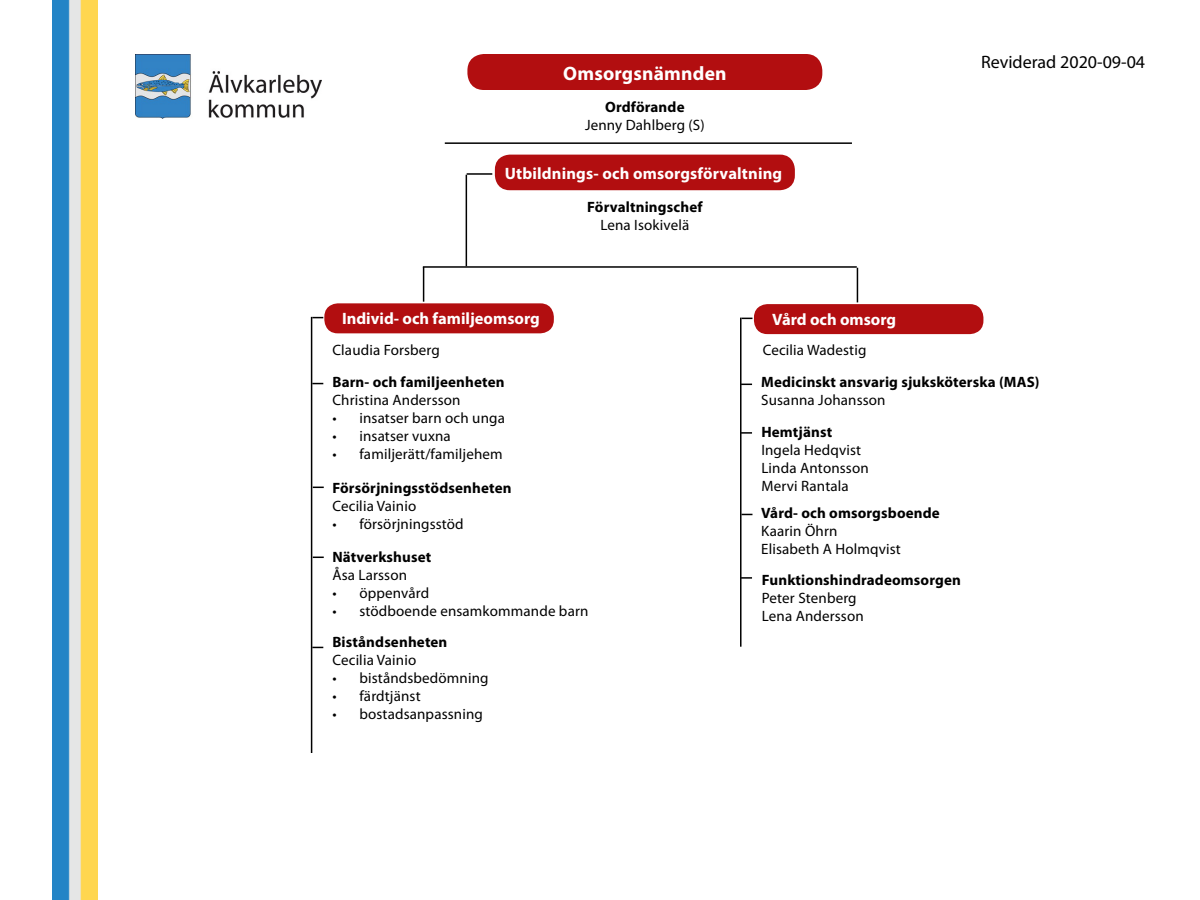
<style>
.page{position:relative;width:1200px;height:900px;background:#fff}
.page>*{position:absolute;margin:0;border:0;box-sizing:border-box;transform-origin:0 0}
.t1{font:700 19.5px "Myriad Pro";letter-spacing:.01em;color:#fff}
.t2{font:18px "Myriad Pro";color:#000}
.t3{font:700 16.5px "Myriad Pro";letter-spacing:.005em;color:#fff}
.t4{font:15px/18px "Myriad Pro";letter-spacing:.01em;color:#000}
.t5{font:700 15px/32px "Myriad Pro";letter-spacing:.01em;color:#000}
.s1{font-weight:700}
.s2{font-weight:400}
</style>
<div class="page">
<img style="left:53px;top:0;width:45px;height:900px">
<hr style="left:445px;top:142px;width:407px;height:2px;background:#000">
<div style="left:467px;top:54px;width:355px;height:36px;background:#b20e10;border-radius:16px"></div>
<div style="left:495px;top:155px;width:300px;height:35px;background:#b20e10;border-radius:15px"></div>
<div style="left:754px;top:304px;width:229px;height:30px;background:#b20e10;border-radius:14px"></div>
<div style="left:324px;top:303px;width:230px;height:30px;background:#b20e10;border-radius:14px"></div>
<hr style="left:311px;top:317px;width:1px;height:436px;background:#000">
<hr style="left:423px;top:266px;width:434px;height:2px;background:#000">
<hr style="left:466px;top:175px;width:1px;height:91px;background:#000">
<hr style="left:423px;top:267px;width:1px;height:35px;background:#000">
<hr style="left:857px;top:268px;width:1px;height:34px;background:#000">
<hr style="left:467px;top:173px;width:25px;height:2px;background:#000">
<hr style="left:740px;top:318px;width:2px;height:329px;background:#000">
<svg style="left:741px;top:432px;width:11px;height:2px"></svg>
<svg style="left:741px;top:577px;width:11px;height:2px"></svg>
<img style="left:135px;top:54px;width:186px;height:64px">
<p class="t1" style="left:563px;top:61px;width:165px">Omsorgsnämnden</p>
<p class="t4" style="left:585px;top:98px;width:121px;text-align:center"><span class="s1">Ordförande<br></span>Jenny Dahlberg (S)</p>
<p class="t3" style="left:505px;top:163px;width:279px">Utbildnings- och omsorgsförvaltning</p>
<p class="t5" style="left:587px;top:191px;width:117px">Förvaltningschef</p>
<p class="t4" style="left:600px;top:216px;width:90px">Lena Isokivelä</p>
<p class="t2" style="left:981px;top:50px;width:166px">Reviderad 2020-09-04</p>
<p class="t3" style="left:342px;top:308px;width:199px">Individ- och familjeomsorg</p>
<p class="t4" style="left:332px;top:340px;width:109px">Claudia Forsberg</p>
<p class="t5" style="left:332px;top:365px;width:174px">Barn- och familjeenheten</p>
<p class="t4" style="left:332px;top:390px;width:130px">Christina Andersson</p>
<p class="t4" style="left:332px;top:408px;width:174px">• insatser barn och unga</p>
<p class="t4" style="left:332px;top:426px;width:120px">• insatser vuxna</p>
<p class="t4" style="left:332px;top:444px;width:172px">• familjerätt/familjehem</p>
<p class="t5" style="left:332px;top:471px;width:181px">Försörjningsstödsenheten</p>
<p class="t4" style="left:332px;top:496px;width:85px">Cecilia Vainio</p>
<p class="t4" style="left:332px;top:514px;width:133px">• försörjningsstöd</p>
<p class="t5" style="left:332px;top:540px;width:100px">Nätverkshuset</p>
<p class="t4" style="left:332px;top:565px;width:76px">Åsa Larsson</p>
<p class="t4" style="left:332px;top:583px;width:98px">• öppenvård</p>
<p class="t4" style="left:332px;top:601px;width:258px">• stödboende ensamkommande barn</p>
<p class="t5" style="left:332px;top:625px;width:117px">Biståndsenheten</p>
<p class="t4" style="left:332px;top:651px;width:85px">Cecilia Vainio</p>
<p class="t4" style="left:332px;top:669px;width:158px">• biståndsbedömning</p>
<p class="t4" style="left:332px;top:687px;width:90px">• färdtjänst</p>
<p class="t4" style="left:332px;top:705px;width:152px">• bostadsanpassning</p>
<p class="t3" style="left:772px;top:308px;width:126px">Vård och omsorg</p>
<p class="t5" style="left:761px;top:334px;width:280px"><span class="s2">Cecilia Wadestig<br></span>Medicinskt ansvarig sjuksköterska (MAS)</p>
<p class="t4" style="left:761px;top:383px;width:126px;line-height:32.7px">Susanna Johansson<br><span class="s1">Hemtjänst</span></p>
<p class="t4" style="left:761px;top:441px;width:109px">Ingela Hedqvist<br>Linda Antonsson<br>Mervi Rantala</p>
<p class="t4" style="left:761px;top:504px;width:180px"><span class="s1">Vård- och omsorgsboende<br></span>Kaarin Öhrn<br>Elisabeth A Holmqvist</p>
<p class="t4" style="left:762px;top:570px;width:201px"><span class="s1">Funktionshindradeomsorgen<br></span>Peter Stenberg<br>Lena Andersson</p>
</div>
